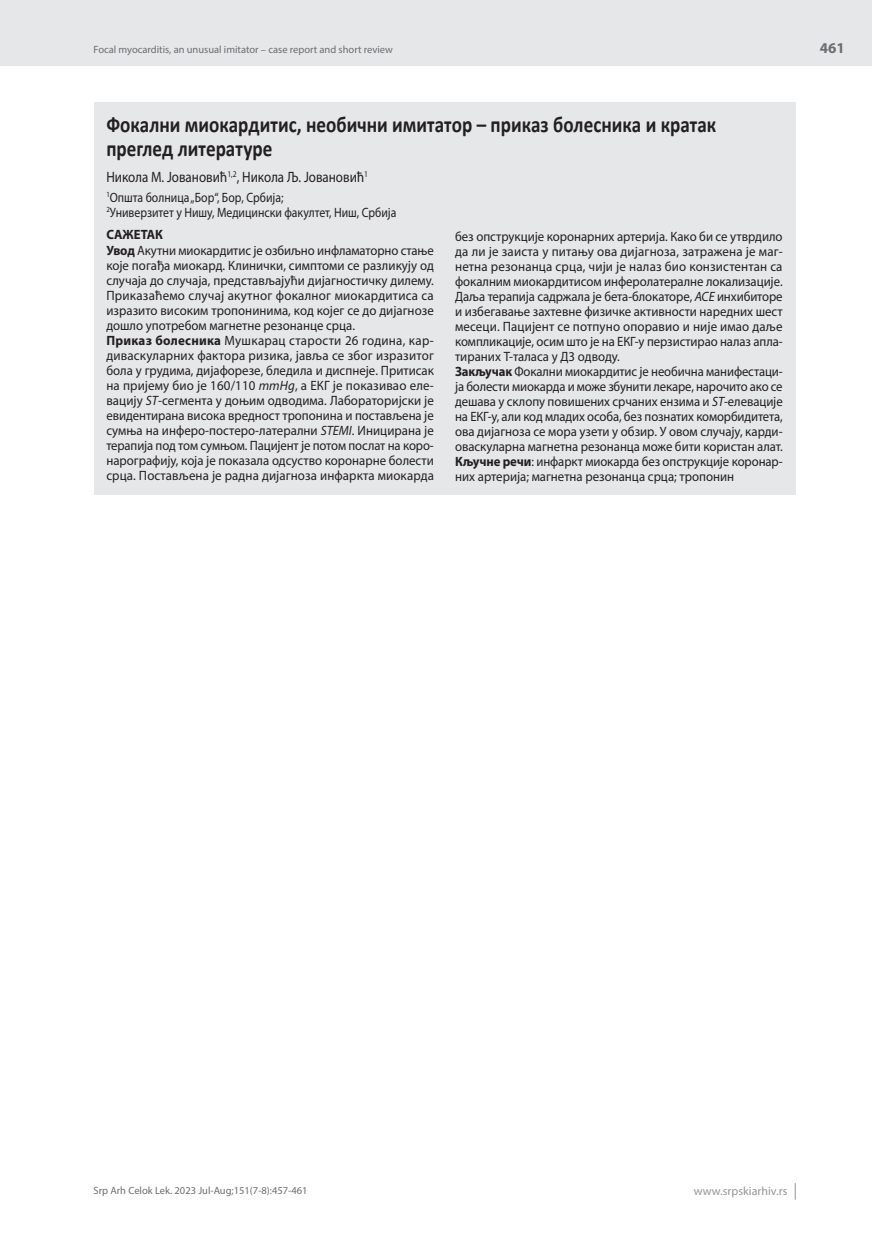
<style>
.page{position:relative;width:872px;height:1234px;background:#fff}
.page>*{position:absolute;margin:0;border:0;box-sizing:border-box;transform-origin:0 0}
.t1{font:700 22.5px/24px "Calibri";color:#231f20;scale:.85 1}
.t2{font:15px "Myriad Pro";color:#231f20;scale:.87 1}
.t3{font:700 15px "Myriad Pro";color:#6c6d70}
.t4{font:13.5px/15px "Myriad Pro";color:#231f20;scale:.95 1}
.t5{font:13.5px/15px "Myriad Pro";color:#231f20;scale:.94 1}
.t6{font:13.5px/15px "Myriad Pro";color:#231f20;scale:.87 1}
.t7{font:12px "Myriad Pro";color:#939598}
.t8{font:10.5px "Myriad Pro";color:#6c6d70}
.s1{font-weight:700}
.s2{font-style:italic}
</style>
<div class="page">
<div style="left:0;top:0;width:872px;height:66px;background:#e6e7e9"></div>
<svg style="left:795px;top:1183px;width:1px;height:16px"></svg>
<div style="left:94px;top:102px;width:701px;height:393px;background:#e6e7e9"></div>
<p class="t8" style="left:94px;top:43px;width:301px">Focal myocarditis, an unusual imitator – case report and short review</p>
<h1 class="t1" style="left:106px;top:112px;width:719px">Фокални миокардитис, необични имитатор – приказ болесника и кратак преглед литературе</h1>
<p class="t2" style="left:106px;top:168px;width:302px">Никола М. Јовановић<sup>1,2</sup>, Никола Љ. Јовановић<sup>1</sup></p>
<p class="t6" style="left:106px;top:189px;width:335px"><sup>1</sup>Општа болница „Бор“, Бор, Србија;<br><sup>2</sup>Универзитет у Нишу, Медицински факултет, Ниш, Србија</p>
<p class="t5" style="left:106px;top:227px;width:350px"><span class="s1">САЖЕТАК<br>Увод</span> Акутни миокардитис је озбиљно инфламаторно стање које погађа миокард. Клинички, симптоми се разликују од случаја до случаја, представљајући дијагностичку дилему.<br>Приказаћемо случај акутног фокалног миокардитиса са изразито високим тропонинима, код којег се до дијагнозе дошло употребом магнетне резонанце срца.<br><span class="s1">Приказ болесника</span> Мушкарац старости 26 година, кар&shy;диваскуларних фактора ризика, јавља се због изразитог бола у грудима, дијафорезе, бледила и диспнеје. Притисак на пријему био је 160/110 <span class="s2">mmHg</span>, а ЕКГ је показивао еле&shy;вацију <span class="s2">ST</span>-сегмента у доњим одводима. Лабораторијски је евидентирана висока вредност тропонина и постављена је сумња на инферо-постеро-латерални <span class="s2">STEMI</span>. Иницирана је терапија под том сумњом. Пацијент је потом послат на коро&shy;нарографију, која је показала одсуство коронарне болести срца. Постављена је радна дијагноза инфаркта миокарда</p>
<p class="t4" style="left:455px;top:228px;width:346px">без опструкције коронарних артерија. Како би се утврдило да ли је заиста у питању ова дијагноза, затражена је маг&shy;нетна резонанца срца, чији је налаз био конзистентан са фокалним миокардитисом инферолатералне локализације.<br>Даља терапија садржала је бета-блокаторе, <span class="s2">ACE</span> инхибиторе и избегавање захтевне физичке активности наредних шест месеци. Пацијент се потпуно опоравио и није имао даље компликације, осим што је на ЕКГ-у перзистирао налаз апла&shy;тираних Т-таласа у Д3 одводу.<br><span class="s1">Закључак</span> Фокални миокардитис је необична манифестаци&shy;ја болести миокарда и може збунити лекаре, нарочито ако се дешава у склопу повишених срчаних ензима и <span class="s2">ST</span>-елевације на ЕКГ-у, али код младих особа, без познатих коморбидитета, ова дијагноза се мора узети у обзир. У овом случају, карди&shy;оваскуларна магнетна резонанца може бити користан алат.<br><span class="s1">Кључне речи</span>: инфаркт миокарда без опструкције коронар&shy;них артерија; магнетна резонанца срца; тропонин</p>
<p class="t3" style="left:820px;top:38px;width:26px">461</p>
<p class="t8" style="left:94px;top:1184px;width:216px">Srp Arh Celok Lek. 2023 Jul-Aug;151(7-8):457-461</p>
<p class="t7" style="left:694px;top:1183px;width:95px">www.srpskiarhiv.rs</p>
</div>
